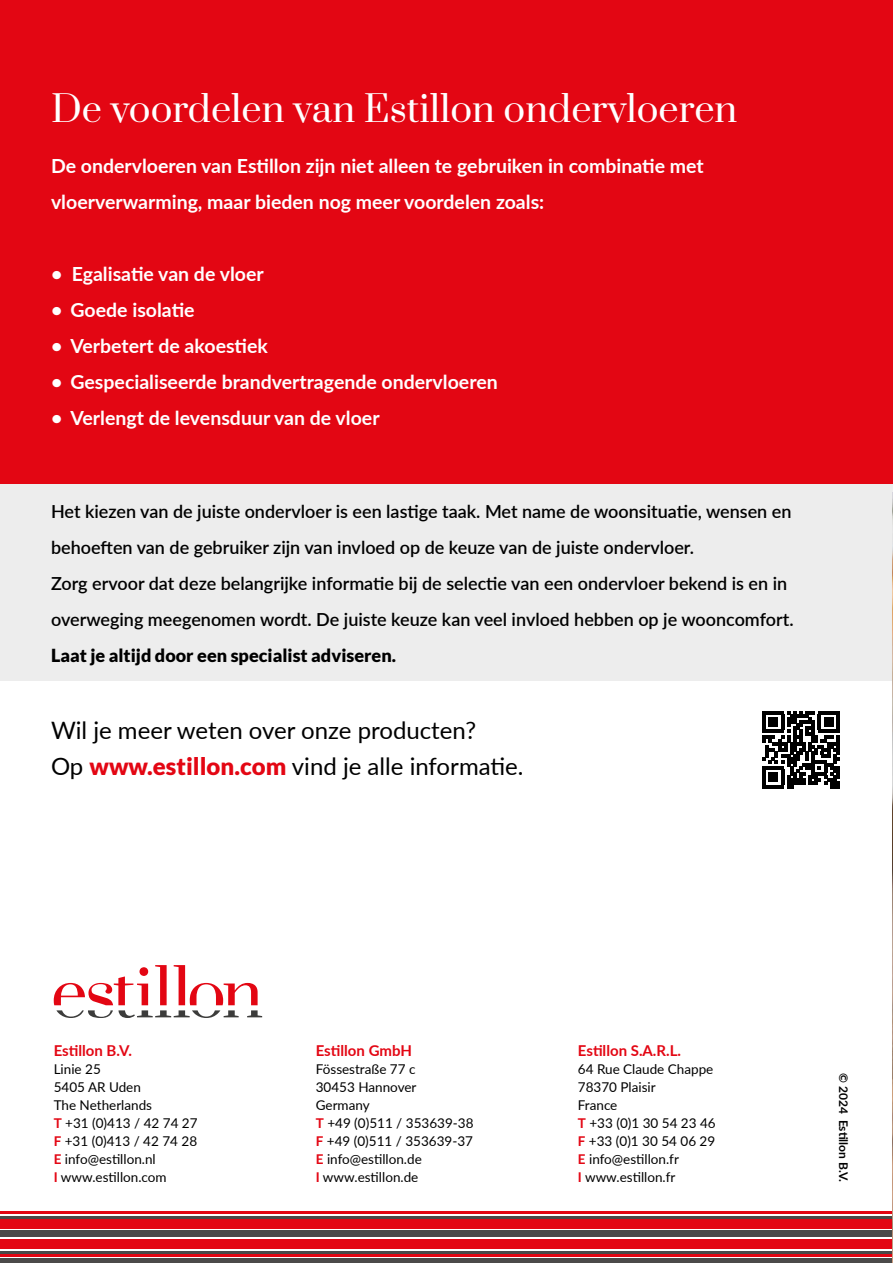
<style>
.page{position:relative;width:893px;height:1263px;background:#fff}
.page>*{position:absolute;margin:0;border:0;box-sizing:border-box;transform-origin:0 0}
.t1{font:36px "Prata";color:#fff}
.t2{font:24px/36px "Lato";color:#000}
.t3{font:700 19.5px/36px "Lato";color:#fff}
.t4{font:600 18px/36px "Lato";color:#000}
.t5{font:900 18px "Lato";color:#000}
.t6{font:700 15px "Lato";color:#e30613}
.t7{font:13.5px/18px "Lato";color:#000}
.t8{font:700 12px "Lato";color:#000}
.s1{font-weight:900;color:#e30613}
.s2{font-weight:700;color:#e30613}
</style>
<div class="page">
<div style="left:0;top:0;width:893px;height:497px;background:#e30613"></div>
<div style="left:0;top:1258px;width:893px;height:5px;background:#4a4a49"></div>
<hr style="left:0;top:1251px;width:893px;height:2px;background:#4a4a49">
<hr style="left:0;top:1254px;width:893px;height:3px;background:#e30613">
<div style="left:0;top:1240px;width:893px;height:9px;background:#e30613"></div>
<div style="left:0;top:1230px;width:893px;height:7px;background:#4a4a49"></div>
<div style="left:0;top:1218px;width:893px;height:11px;background:#e30613"></div>
<hr style="left:0;top:1216px;width:893px;height:2px;background:#4a4a49">
<hr style="left:0;top:1211px;width:893px;height:3px;background:#e30613">
<div style="left:0;top:484px;width:893px;height:197px;background:#ededed"></div>
<svg style="left:54px;top:965px;width:208px;height:53px"></svg>
<svg style="left:763px;top:711px;width:76px;height:77px"></svg>
<hr style="left:763px;top:785px;width:21px;height:3px;background:#000">
<div style="left:769px;top:773px;width:9px;height:9px;background:#000"></div>
<img style="left:892px;top:492px;width:1px;height:771px">
<h1 class="t1" style="left:51px;top:93px;width:688px">De voordelen van Estillon ondervloeren</h1>
<h3 class="t3" style="left:51px;top:147px;width:654px">De ondervloeren van Estillon zijn niet alleen te gebruiken in combinatie met vloerverwarming, maar bieden nog meer voordelen zoals:</h3>
<h3 class="t3" style="left:51px;top:255px;width:214px">• Egalisatie van de vloer</h3>
<h3 class="t3" style="left:51px;top:291px;width:145px">• Goede isolatie</h3>
<h3 class="t3" style="left:51px;top:327px;width:218px">• Verbetert de akoestiek</h3>
<h3 class="t3" style="left:51px;top:363px;width:448px">• Gespecialiseerde brandvertragende ondervloeren</h3>
<h3 class="t3" style="left:51px;top:399px;width:330px">• Verlengt de levensduur van de vloer</h3>
<p class="t4" style="left:51px;top:493px;width:744px">Het kiezen van de juiste ondervloer is een lastige taak. Met name de woonsituatie, wensen en behoeften van de gebruiker zijn van invloed op de keuze van de juiste ondervloer.<br>Zorg ervoor dat deze belangrijke informatie bij de selectie van een ondervloer bekend is en in overweging meegenomen wordt. De juiste keuze kan veel invloed hebben op je wooncomfort.</p>
<h3 class="t5" style="left:51px;top:647px;width:347px">Laat je altijd door een specialist adviseren.</h3>
<h2 class="t2" style="left:51px;top:714px;width:474px">Wil je meer weten over onze producten?<br>Op <span class="s1">www.estillon.com</span> vind je alle informatie.</h2>
<p class="t6" style="left:54px;top:1040px;width:80px">Estillon B.V.</p>
<p class="t7" style="left:54px;top:1061px;width:145px">Linie 25<br>5405 AR Uden<br>The Netherlands<br><span class="s2">T</span> +31 (0)413 / 42 74 27<br><span class="s2">F</span> +31 (0)413 / 42 74 28<br><span class="s2">E</span> info@estillon.nl<br><span class="s2">I</span> www.estillon.com</p>
<p class="t6" style="left:316px;top:1040px;width:98px">Estillon GmbH</p>
<p class="t7" style="left:316px;top:1061px;width:159px">Fössestraße 77 c<br>30453 Hannover<br>Germany<br><span class="s2">T</span> +49 (0)511 / 353639-38<br><span class="s2">F</span> +49 (0)511 / 353639-37<br><span class="s2">E</span> info@estillon.de<br><span class="s2">I</span> www.estillon.de</p>
<p class="t6" style="left:578px;top:1040px;width:105px">Estillon S.A.R.L.</p>
<p class="t7" style="left:578px;top:1061px;width:139px">64 Rue Claude Chappe<br>78370 Plaisir<br>France<br><span class="s2">T</span> +33 (0)1 30 54 23 46<br><span class="s2">F</span> +33 (0)1 30 54 06 29<br><span class="s2">E</span> info@estillon.fr<br><span class="s2">I</span> www.estillon.fr</p>
<p class="t8" style="left:852px;top:1073px;width:110px;rotate:90deg">© 2024 Estillon B.V.</p>
</div>
